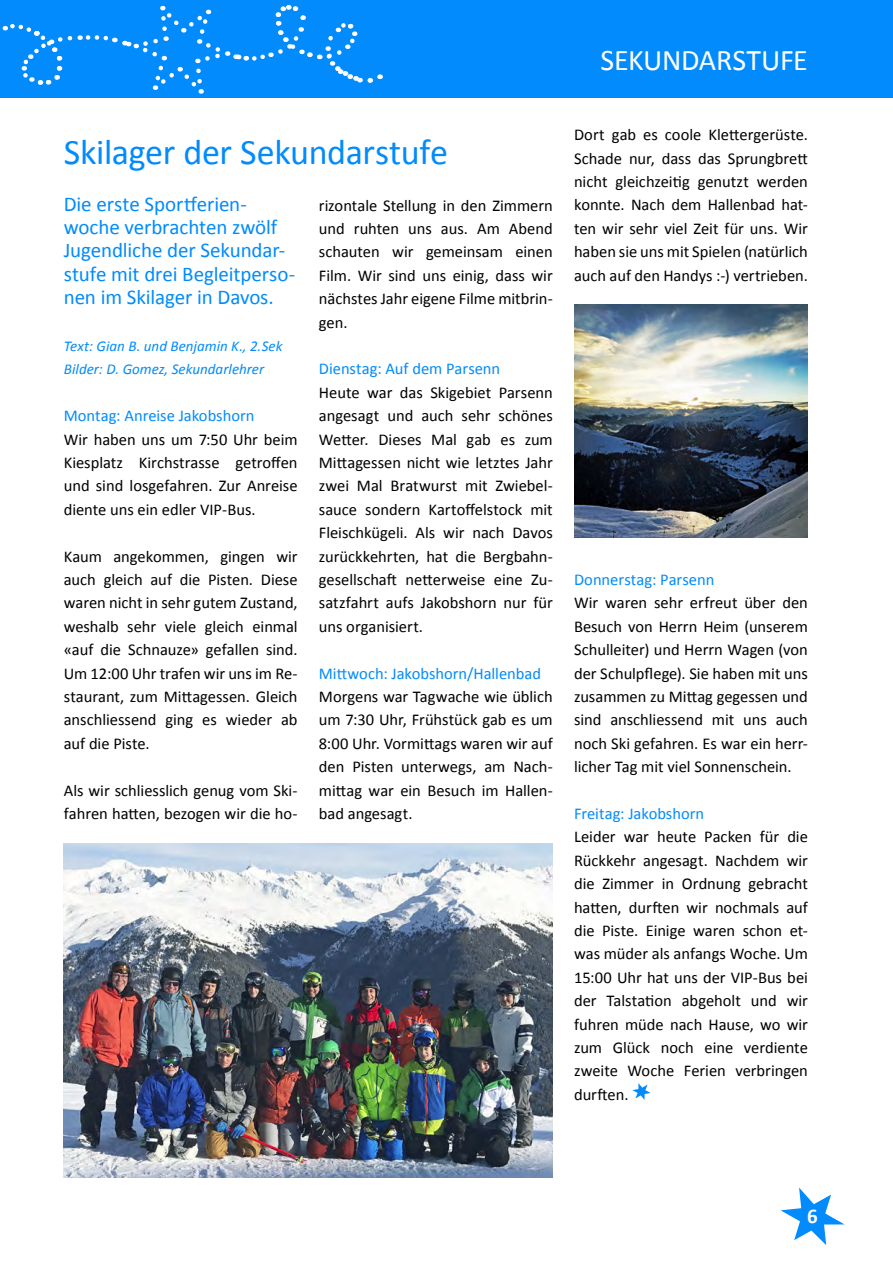
<style>
.page{position:relative;width:893px;height:1263px;background:#fff}
.page>*{position:absolute;margin:0;border:0;box-sizing:border-box;transform-origin:0 0}
.Titel_Inhalt{font:36px "Calibri";letter-spacing:-.01em;color:#018bfd}
.Rubrik_links{font:30px "Calibri";letter-spacing:-.01em;color:#fff}
.Lead_Inhalt{font:21px/23.4px "Calibri";letter-spacing:-.005em;color:#018bfd}
.t1{font:700 21px "Calibri";color:#fff}
._00_Grundtext{font:16.5px/23.4px "Calibri";letter-spacing:-.005em;color:#000;text-align:justify}
.Zwischentitel_Inhalt{font:16.5px "Calibri";color:#018bfd}
.Autor_Inhalt{font:italic 15px/23.4px "Calibri";color:#018bfd}
</style>
<div class="page">
<div style="left:0;top:0;width:893px;height:98px;background:#018bfd"></div>
<svg style="left:781px;top:1187px;width:64px;height:58px"></svg>
<svg style="left:3px;top:5px;width:380px;height:89px"></svg>
<svg style="left:632px;top:1083px;width:19px;height:17px"></svg>
<img style="left:64px;top:843px;width:489px;height:335px">
<img style="left:574px;top:304px;width:234px;height:234px">
<p class="Rubrik_links" style="left:600px;top:39px;width:209px">SEKUNDARSTUFE</p>
<p class="Titel_Inhalt" style="left:64px;top:127px;width:386px">Skilager der Sekundarstufe</p>
<p class="Lead_Inhalt" style="left:64px;top:191px;width:233px">Die erste Sportferien&shy;woche verbrachten zwölf<br>Jugendliche der Sekundar&shy;stufe mit drei Begleitperso&shy;nen im Skilager in Davos.</p>
<p class="Autor_Inhalt" style="left:64px;top:334px;width:220px">Text: Gian B. und Benjamin K., 2.Sek<br>Bilder: D. Gomez, Sekundarlehrer</p>
<p class="Zwischentitel_Inhalt" style="left:64px;top:404px;width:192px">Montag: Anreise Jakobshorn</p>
<p class="_00_Grundtext" style="left:64px;top:427px;width:235px">Wir haben uns um 7:50 Uhr beim Kiesplatz Kirchstrasse getroffen und sind losgefahren. Zur Anreise diente uns ein edler VIP-Bus.</p>
<p class="_00_Grundtext" style="left:64px;top:544px;width:235px">Kaum angekommen, gingen wir auch gleich auf die Pisten. Diese waren nicht in sehr gutem Zustand, weshalb sehr viele gleich einmal «auf die Schnauze» gefallen sind.<br>Um 12:00 Uhr trafen wir uns im Re&shy;staurant, zum Mittagessen. Gleich anschliessend ging es wieder ab auf die Piste.</p>
<p class="_00_Grundtext" style="left:64px;top:778px;width:235px">Als wir schliesslich genug vom Ski&shy;fahren hatten, bezogen wir die ho-</p>
<p class="_00_Grundtext" style="left:319px;top:193px;width:235px">rizontale Stellung in den Zimmern und ruhten uns aus. Am Abend schauten wir gemeinsam einen Film. Wir sind uns einig, dass wir nächstes Jahr eigene Filme mitbrin&shy;gen.</p>
<p class="Zwischentitel_Inhalt" style="left:319px;top:357px;width:183px">Dienstag: Auf dem Parsenn</p>
<p class="_00_Grundtext" style="left:319px;top:380px;width:235px">Heute war das Skigebiet Parsenn angesagt und auch sehr schönes Wetter. Dieses Mal gab es zum Mittagessen nicht wie letztes Jahr zwei Mal Bratwurst mit Zwiebel&shy;sauce sondern Kartoffelstock mit Fleischkügeli. Als wir nach Davos zurückkehrten, hat die Bergbahn&shy;gesellschaft netterweise eine Zu&shy;satzfahrt aufs Jakobshorn nur für uns organisiert.</p>
<p class="Zwischentitel_Inhalt" style="left:319px;top:662px;width:224px">Mittwoch: Jakobshorn/Hallenbad</p>
<p class="_00_Grundtext" style="left:319px;top:684px;width:235px">Morgens war Tagwache wie üblich um 7:30 Uhr, Frühstück gab es um 8:00 Uhr. Vormittags waren wir auf den Pisten unterwegs, am Nach&shy;mittag war ein Besuch im Hallen&shy;bad angesagt.</p>
<p class="_00_Grundtext" style="left:574px;top:123px;width:235px">Dort gab es coole Klettergerüste.<br>Schade nur, dass das Sprungbrett nicht gleichzeitig genutzt werden konnte. Nach dem Hallenbad hat&shy;ten wir sehr viel Zeit für uns. Wir haben sie uns mit Spielen (natürlich auch auf den Handys :-) vertrieben.</p>
<p class="Zwischentitel_Inhalt" style="left:574px;top:568px;width:142px">Donnerstag: Parsenn</p>
<p class="_00_Grundtext" style="left:574px;top:591px;width:235px">Wir waren sehr erfreut über den Besuch von Herrn Heim (unserem Schulleiter) und Herrn Wagen (von der Schulpflege). Sie haben mit uns zusammen zu Mittag gegessen und sind anschliessend mit uns auch noch Ski gefahren. Es war ein herr&shy;licher Tag mit viel Sonnenschein.</p>
<p class="Zwischentitel_Inhalt" style="left:574px;top:802px;width:132px">Freitag: Jakobshorn</p>
<p class="_00_Grundtext" style="left:574px;top:825px;width:235px">Leider war heute Packen für die Rückkehr angesagt. Nachdem wir die Zimmer in Ordnung gebracht hatten, durften wir nochmals auf die Piste. Einige waren schon et&shy;was müder als anfangs Woche. Um 15:00 Uhr hat uns der VIP-Bus bei der Talstation abgeholt und wir fuhren müde nach Hause, wo wir zum Glück noch eine verdiente zweite Woche Ferien verbringen durften.</p>
<p class="t1" style="left:807px;top:1201px;width:12px">6</p>
</div>
